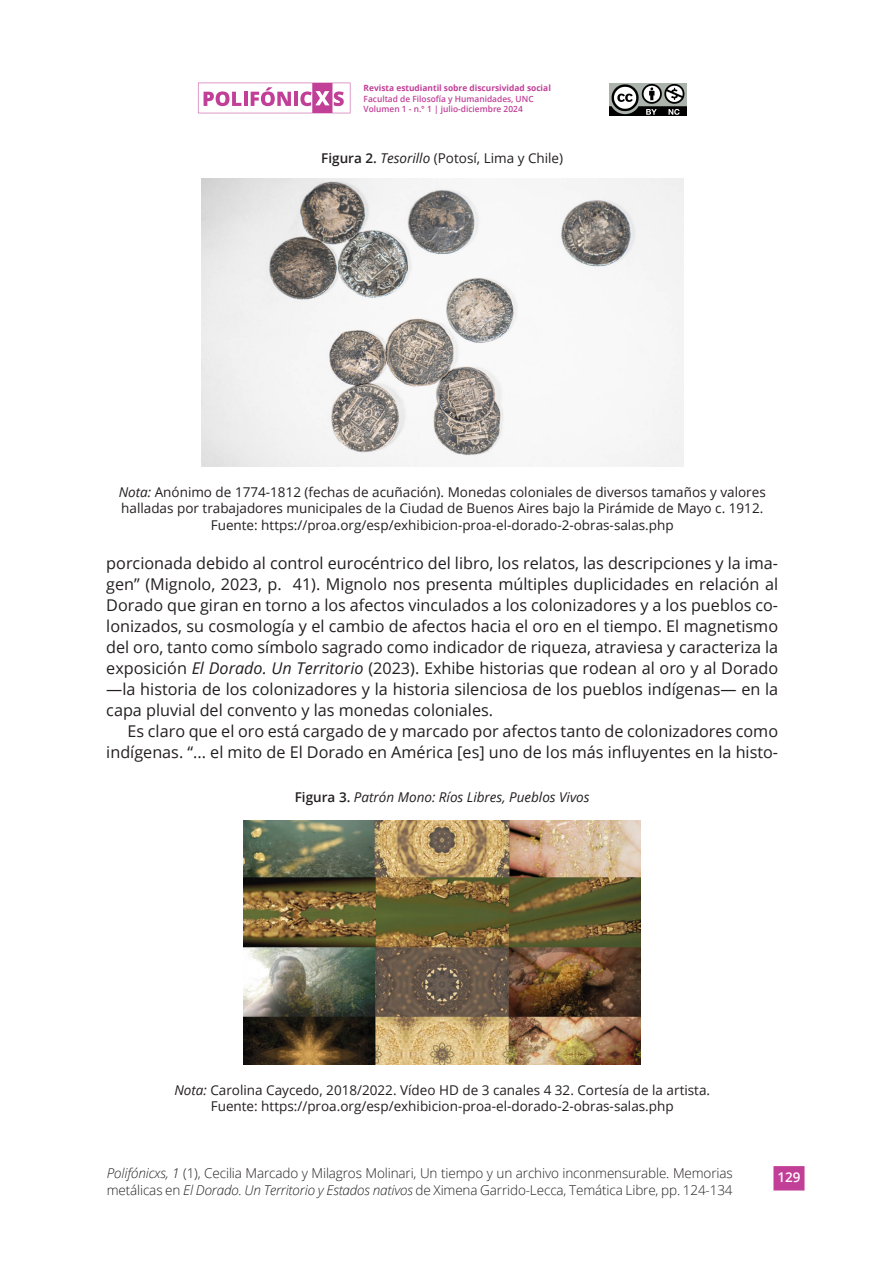
<style>
.page{position:relative;width:893px;height:1263px;background:#fff}
.page>*{position:absolute;margin:0;border:0;box-sizing:border-box;transform-origin:0 0}
.t1{font:16.2px/21px "Open Sans";color:#231f20;text-align:justify}
.t2{font:13.5px/16.2px "Open Sans";color:#231f20}
.t3{font:300 13.5px "Open Sans";letter-spacing:-.01em;color:#231f20}
.t4{font:italic 13.5px "Open Sans";color:#231f20}
.t5{font:600 13.5px "Open Sans";color:#fff}
.t6{font:600 8.55px/10.2px "Open Sans";color:#c13f97}
.t7{font:700 8.55px "Open Sans";color:#c13f97}
.s1{font-weight:600}
.s2{font-style:italic}
.s3{font-weight:600;font-style:normal}
</style>
<div class="page">
<div style="left:773px;top:1166px;width:31px;height:24px;background:#c13f97;border:2px solid #c13f97"></div>
<svg style="left:198px;top:83px;width:152px;height:30px"></svg>
<img style="left:610px;top:83px;width:76px;height:33px">
<img style="left:201px;top:178px;width:482px;height:289px">
<img style="left:244px;top:821px;width:397px;height:244px">
<p class="t7" style="left:364px;top:82px;width:189px">Revista estudiantil sobre discursividad social</p>
<p class="t6" style="left:364px;top:93px;width:172px">Facultad de Filosofía y Humanidades, UNC<br>Volumen 1 - n.° 1 | julio-diciembre 2024</p>
<p class="t2" style="left:321px;top:150px;width:243px"><span class="s1">Figura 2.</span> <span class="s2">Tesorillo</span> (Potosí, Lima y Chile)</p>
<p class="t2" style="left:119px;top:484px;width:649px"><span class="s2">Nota:</span> Anónimo de 1774-1812 (fechas de acuñación). Monedas coloniales de diversos tamaños y valores halladas por trabajadores municipales de la Ciudad de Buenos Aires bajo la Pirámide de Mayo c. 1912.</p>
<p class="t2" style="left:211px;top:516px;width:464px">Fuente: https://proa.org/esp/exhibicion-proa-el-dorado-2-obras-salas.php</p>
<p class="t1" style="left:106px;top:552px;width:673px">porcionada debido al control eurocéntrico del libro, los relatos, las descripciones y la ima&shy;gen” (Mignolo, 2023, p. 41). Mignolo nos presenta múltiples duplicidades en relación al Dorado que giran en torno a los afectos vinculados a los colonizadores y a los pueblos co&shy;lonizados, su cosmología y el cambio de afectos hacia el oro en el tiempo. El magnetismo del oro, tanto como símbolo sagrado como indicador de riqueza, atraviesa y caracteriza la exposición <span class="s2">El Dorado. Un Territorio</span> (2023). Exhibe historias que rodean al oro y al Dorado —la historia de los colonizadores y la historia silenciosa de los pueblos indígenas— en la capa pluvial del convento y las monedas coloniales.</p>
<p class="t1" style="left:106px;top:720px;width:673px;text-align:right">Es claro que el oro está cargado de y marcado por afectos tanto de colonizadores como indígenas. “... el mito de El Dorado en América [es] uno de los más influyentes en la histo-</p>
<p class="t4" style="left:295px;top:788px;width:296px"><span class="s3">Figura 3.</span> Patrón Mono: Ríos Libres, Pueblos Vivos</p>
<p class="t2" style="left:174px;top:1081px;width:537px"><span class="s2">Nota:</span> Carolina Caycedo, 2018/2022. Vídeo HD de 3 canales 4 32. Cortesía de la artista.</p>
<p class="t2" style="left:211px;top:1098px;width:464px">Fuente: https://proa.org/esp/exhibicion-proa-el-dorado-2-obras-salas.php</p>
<p class="t3" style="left:107px;top:1164px;width:627px"><span class="s2">Polifónicxs, 1</span> (1), Cecilia Marcado y Milagros Molinari, Un tiempo y un archivo inconmensurable. Memorias</p>
<p class="t5" style="left:777px;top:1167px;width:25px">129</p>
<p class="t3" style="left:107px;top:1180px;width:627px">metálicas en <span class="s2">El Dorado. Un Territorio y Estados nativos</span> de Ximena Garrido-Lecca, Temática Libre, pp. 124-134</p>
</div>
